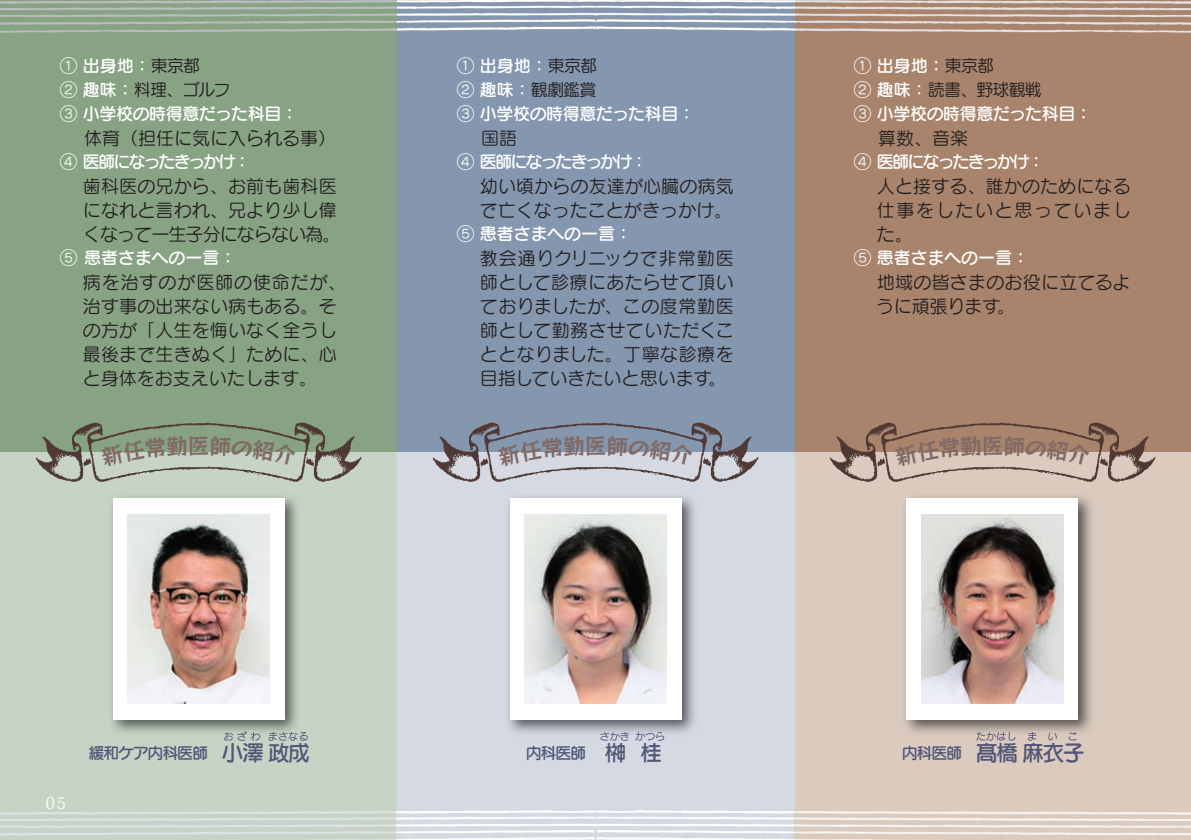
<style>
.page{position:relative;width:1191px;height:840px;background:#fff}
.page>*{position:absolute;margin:0;border:0;box-sizing:border-box;transform-origin:0 0}
.t1{font:22px "Seurat Pro DB";letter-spacing:-.075em;color:#515779}
.t2{font:22px "Rockn Roll Std DB";color:#806a65}
.t3{font:18px/24px "Seurat Pro M";letter-spacing:.01em;color:#231f20}
.t4{font:18px "Seurat Pro M";letter-spacing:.03em;color:#231f20}
.t5{font:17px "Seurat Pro DB";letter-spacing:-.025em;color:#fff}
.t6{font:17px "Seurat Pro DB";letter-spacing:-.1em;color:#fff}
.t7{font:17px "Seurat Pro DB";color:#fff}
.t8{font:17px "Seurat Pro M";letter-spacing:-.05em;color:#231f20}
.t9{font:16px "Seurat Pro DB";letter-spacing:-.075em;color:#515779}
.t10{font:16px "Trajan Pro";color:#fff}
.t11{font:10px "Seurat Pro DB";letter-spacing:.015em;color:#515779}
.s1{font-family:"Seurat Pro M"}
.s2{font-family:"Seurat Pro M";color:#231f20}
.s3{color:#fff}
.s4{font-family:"Seurat Pro DB";color:#fff}
.s5{font-family:"Koz Min Pro"}
</style>
<div class="page">
<div style="left:794px;top:0;width:397px;height:839px;background:#a9846c"></div>
<div style="left:397px;top:0;width:397px;height:839px;background:#8597af"></div>
<div style="left:0;top:0;width:397px;height:839px;background:#88a384"></div>
<div style="left:0;top:452px;width:397px;height:387px;background:#c7d4c5"></div>
<div style="left:794px;top:452px;width:397px;height:387px;background:#dbcabe"></div>
<div style="left:397px;top:452px;width:397px;height:387px;background:#d5d9e2"></div>
<img style="left:829px;top:422px;width:327px;height:60px">
<img style="left:432px;top:422px;width:327px;height:60px">
<img style="left:35px;top:422px;width:327px;height:60px">
<img style="left:0;top:0;width:594px;height:33px">
<img style="left:594px;top:0;width:597px;height:35px">
<img style="left:0;top:810px;width:1191px;height:29px">
<img style="left:905px;top:496px;width:187px;height:237px">
<img style="left:976px;top:731px;width:39px;height:5px">
<img style="left:1028px;top:731px;width:49px;height:5px">
<div style="left:906px;top:498px;width:172px;height:221px;background:#fff"></div>
<img style="left:921px;top:514px;width:142px;height:189px">
<img style="left:508px;top:496px;width:187px;height:239px">
<img style="left:600px;top:731px;width:29px;height:5px">
<img style="left:635px;top:731px;width:29px;height:5px">
<div style="left:510px;top:498px;width:171px;height:221px;background:#fff"></div>
<img style="left:524px;top:514px;width:143px;height:189px">
<img style="left:111px;top:496px;width:187px;height:237px">
<img style="left:224px;top:731px;width:36px;height:5px">
<img style="left:269px;top:731px;width:32px;height:5px">
<div style="left:113px;top:498px;width:171px;height:221px;background:#fff"></div>
<img style="left:127px;top:514px;width:143px;height:189px">
<svg style="left:100px;top:435px;width:87px;height:31px"></svg>
<svg style="left:211px;top:435px;width:86px;height:30px"></svg>
<svg style="left:497px;top:435px;width:87px;height:31px"></svg>
<svg style="left:607px;top:435px;width:87px;height:30px"></svg>
<svg style="left:894px;top:435px;width:87px;height:31px"></svg>
<svg style="left:1004px;top:435px;width:86px;height:30px"></svg>
<p class="t5" style="left:60px;top:54px;width:141px"><span class="s1">①</span> 出身地：<span class="s2">東京都</span></p>
<p class="t8" style="left:60px;top:78px;width:172px"><span class="s3">②</span> <span class="s4">趣味：</span>料理、ゴルフ</p>
<p class="t5" style="left:60px;top:102px;width:239px"><span class="s1">③</span> 小学校の時得意だった科目：</p>
<p class="t3" style="left:60px;top:125px;width:277px">　体育（担任に気に入られる事(</p>
<p class="t6" style="left:60px;top:150px;width:192px"><span class="s1">④</span> 医師になったきっかけ：</p>
<p class="t3" style="left:83px;top:173px;width:259px">歯科医の兄から、お前も歯科医になれと言われ、兄より少し偉くなって一生子分にならない為。</p>
<p class="t7" style="left:60px;top:246px;width:178px"><span class="s1">⑤</span> 患者さまへの一言：</p>
<p class="t3" style="left:83px;top:269px;width:264px">病を治すのが医師の使命だが、治す事の出来ない病もある。その方が「人生を悔いなく全うし最後まで生きぬく」ために、心と身体をお支えいたします。</p>
<p class="t5" style="left:457px;top:54px;width:141px"><span class="s1">①</span> 出身地：<span class="s2">東京都</span></p>
<p class="t8" style="left:457px;top:78px;width:141px"><span class="s3">②</span> <span class="s4">趣味：</span>観劇鑑賞</p>
<p class="t5" style="left:457px;top:102px;width:239px"><span class="s1">③</span> 小学校の時得意だった科目：</p>
<p class="t3" style="left:457px;top:125px;width:61px">　国語</p>
<p class="t6" style="left:457px;top:150px;width:192px"><span class="s1">④</span> 医師になったきっかけ：</p>
<p class="t3" style="left:480px;top:173px;width:255px">幼い頃からの友達が心臓の病気で亡くなったことがきっかけ。</p>
<p class="t7" style="left:457px;top:222px;width:176px"><span class="s1">⑤</span> 患者さまへの一言：</p>
<p class="t4" style="left:480px;top:246px;width:255px">教会通りクリニックで非常勤医</p>
<p class="t3" style="left:480px;top:269px;width:255px">師として診療にあたらせて頂い</p>
<p class="t4" style="left:480px;top:294px;width:255px">ておりましたが、この度常勤医</p>
<p class="t4" style="left:480px;top:318px;width:255px">師として勤務させていただくこ</p>
<p class="t3" style="left:480px;top:341px;width:255px">ととなりました。丁寧な診療を</p>
<p class="t3" style="left:708px;top:365px;width:19px">。</p>
<p class="t3" style="left:480px;top:365px;width:233px">目指していきたいと思います</p>
<p class="t5" style="left:854px;top:54px;width:141px"><span class="s1">①</span> 出身地：<span class="s2">東京都</span></p>
<p class="t8" style="left:854px;top:78px;width:189px"><span class="s3">②</span> <span class="s4">趣味：</span>読書、野球観戦</p>
<p class="t5" style="left:854px;top:102px;width:239px"><span class="s1">③</span> 小学校の時得意だった科目：</p>
<p class="t3" style="left:854px;top:125px;width:115px">　算数、音楽</p>
<p class="t6" style="left:854px;top:150px;width:192px"><span class="s1">④</span> 医師になったきっかけ：</p>
<p class="t3" style="left:877px;top:173px;width:255px;text-align:justify">人と接する、誰かのためになる仕事をしたいと思っていました。</p>
<p class="t7" style="left:854px;top:246px;width:176px"><span class="s1">⑤</span> 患者さまへの一言：</p>
<p class="t3" style="left:877px;top:269px;width:255px;text-align:center">地域の皆さまのお役に立てるよ。</p>
<p class="t3" style="left:876px;top:293px;width:126px">うに頑張ります</p>
<p class="t2" style="left:188px;top:431px;width:24px">医</p>
<p class="t2" style="left:585px;top:431px;width:24px">医</p>
<p class="t2" style="left:981px;top:431px;width:24px">医</p>
<p class="t10" style="left:46px;top:792px;width:22px">0<span class="s5">5</span></p>
<p class="t11" style="left:223px;top:729px;width:39px">おざわ</p>
<p class="t11" style="left:268px;top:729px;width:42px">まさなる</p>
<p class="t1" style="left:222px;top:737px;width:90px">小澤政成</p>
<p class="t9" style="left:88px;top:741px;width:136px">緩和ケア内科医師　</p>
<p class="t11" style="left:635px;top:729px;width:31px">かつら</p>
<p class="t11" style="left:600px;top:729px;width:31px">さかき</p>
<p class="t1" style="left:604px;top:737px;width:23px">榊</p>
<p class="t1" style="left:640px;top:737px;width:23px">桂</p>
<p class="t9" style="left:526px;top:741px;width:77px">内科医師　</p>
<p class="t11" style="left:976px;top:729px;width:42px">たかはし</p>
<p class="t11" style="left:1027px;top:729px;width:52px">まいこ</p>
<p class="t1" style="left:976px;top:737px;width:110px">髙橋麻衣子</p>
<p class="t9" style="left:901px;top:741px;width:77px">内科医師　</p>
</div>
